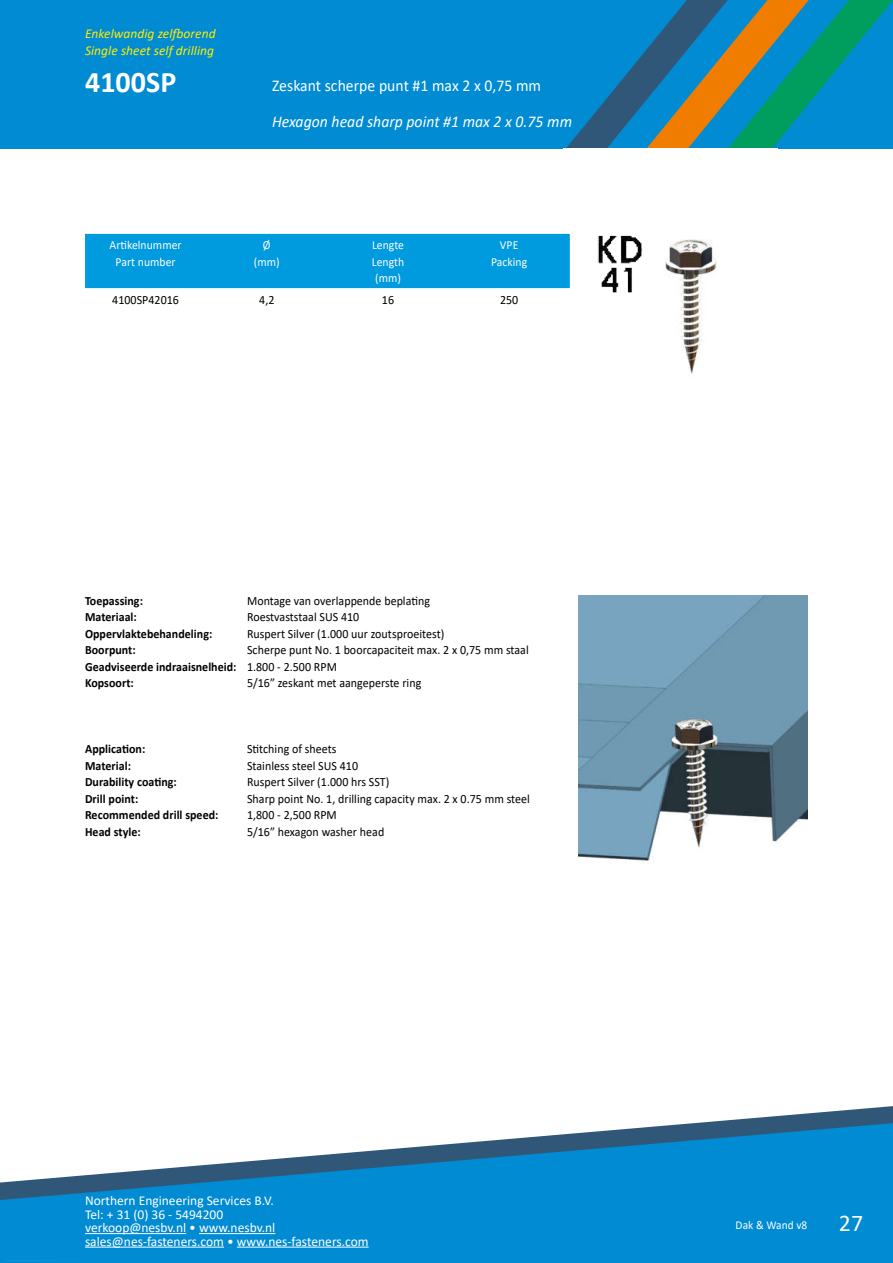
<style>
.page{position:relative;width:893px;height:1263px;background:#fff}
.page>*{position:absolute;margin:0;border:0;box-sizing:border-box;transform-origin:0 0}
.t1{font:700 30px "Calibri";letter-spacing:.005em;color:#fff}
.t2{font:24px "Calibri";color:#fff}
.t3{font:italic 16.5px "Calibri";letter-spacing:.005em;color:#fff;scale:.95 1}
.t4{font:16.5px "Calibri";letter-spacing:.005em;color:#fff;scale:.95 1}
.t5{font:13.5px/13.5px "Calibri";color:#fff}
.t6{font:italic 13.5px/17px "Calibri";letter-spacing:.005em;color:#fe0}
.t7{font:12.6px/16.5px "Calibri";letter-spacing:.005em;color:#000;scale:.95 1}
.t8{font:700 12.6px "Calibri";letter-spacing:.005em;color:#000;scale:.95 1}
.t9{font:12.3px/16.5px "Calibri";letter-spacing:.005em;color:#fff;text-align:center;scale:.95 1}
.t10{font:12px "Calibri";letter-spacing:.005em;color:#fff;scale:.95 1}
.s1{font-weight:700}
</style>
<div class="page">
<div style="left:0;top:0;width:893px;height:149px;background:#008bd2"></div>
<svg style="left:0;top:1106px;width:893px;height:94px"></svg>
<svg style="left:2px;top:1123px;width:891px;height:77px"></svg>
<svg style="left:565px;top:0;width:328px;height:149px"></svg>
<div style="left:0;top:1200px;width:893px;height:63px;background:#008bd2"></div>
<hr style="left:85px;top:1233px;width:101px;height:1px;background:#fff">
<hr style="left:199px;top:1233px;width:76px;height:1px;background:#fff">
<hr style="left:85px;top:1247px;width:139px;height:1px;background:#fff">
<hr style="left:237px;top:1247px;width:132px;height:1px;background:#fff">
<img style="left:578px;top:595px;width:230px;height:267px">
<img style="left:665px;top:239px;width:52px;height:135px">
<div style="left:85px;top:234px;width:485px;height:54px;background:#009ade"></div>
<img style="left:597px;top:235px;width:46px;height:58px">
<p class="t6" style="left:85px;top:24px;width:132px">Enkelwandig zelfborend<br>Single sheet self drilling</p>
<h1 class="t1" style="left:85px;top:61px;width:93px">4100SP</h1>
<h3 class="t4" style="left:272px;top:75px;width:285px">Zeskant scherpe punt #1 max 2 x 0,75 mm</h3>
<h3 class="t3" style="left:272px;top:111px;width:317px">Hexagon head sharp point #1 max 2 x 0.75 mm</h3>
<p class="t9" style="left:110px;top:236px;width:77px">Artikelnummer<br>Part number</p>
<p class="t9" style="left:254px;top:237px;width:29px">Ø (mm)</p>
<p class="t9" style="left:372px;top:236px;width:36px;text-align:justify">Lengte Length (mm)</p>
<p class="t9" style="left:491px;top:237px;width:40px">VPE<br>Packing</p>
<p class="t7" style="left:112px;top:292px;width:72px">4100SP42016</p>
<p class="t7" style="left:259px;top:291px;width:17px">4,2</p>
<p class="t7" style="left:382px;top:292px;width:14px">16</p>
<p class="t7" style="left:500px;top:292px;width:21px">250</p>
<p class="t8" style="left:85px;top:592px;width:62px">Toepassing:</p>
<p class="t7" style="left:247px;top:592px;width:194px">Montage van overlappende beplating</p>
<p class="t8" style="left:85px;top:608px;width:56px">Materiaal:</p>
<p class="t7" style="left:247px;top:608px;width:120px">Roestvaststaal SUS 410</p>
<p class="t8" style="left:85px;top:625px;width:135px">Oppervlaktebehandeling:</p>
<p class="t7" style="left:247px;top:625px;width:209px">Ruspert Silver (1.000 uur zoutsproeitest)</p>
<p class="t8" style="left:85px;top:641px;width:55px">Boorpunt:</p>
<p class="t7" style="left:85px;top:641px;width:469px;text-indent:162px">Scherpe punt No. 1 boorcapaciteit max. 2 x 0,75 mm staal<br><span class="s1">Geadviseerde indraaisnelheid:</span> 1.800 - 2.500 RPM<br><span class="s1">Kopsoort:</span></p>
<p class="t7" style="left:247px;top:675px;width:185px">5/16” zeskant met aangeperste ring</p>
<p class="t8" style="left:85px;top:740px;width:65px">Application:</p>
<p class="t7" style="left:247px;top:741px;width:96px">Stitching of sheets</p>
<p class="t8" style="left:85px;top:757px;width:50px">Material:</p>
<p class="t7" style="left:247px;top:757px;width:118px">Stainless steel SUS 410</p>
<p class="t8" style="left:85px;top:773px;width:98px">Durability coating:</p>
<p class="t7" style="left:247px;top:774px;width:151px">Ruspert Silver (1.000 hrs SST)</p>
<p class="t8" style="left:85px;top:790px;width:58px">Drill point:</p>
<p class="t7" style="left:247px;top:790px;width:299px">Sharp point No. 1, drilling capacity max. 2 x 0.75 mm steel</p>
<p class="t8" style="left:85px;top:806px;width:142px">Recommended drill speed:</p>
<p class="t7" style="left:247px;top:807px;width:96px">1,800 - 2,500 RPM</p>
<p class="t8" style="left:85px;top:823px;width:60px">Head style:</p>
<p class="t7" style="left:247px;top:823px;width:146px">5/16” hexagon washer head</p>
<p class="t5" style="left:85px;top:1194px;width:285px">Northern Engineering Services B.V.<br>Tel: + 31 (0) 36 - 5494200<br>verkoop@nesbv.nl • www.nesbv.nl sales@nes-fasteners.com • www.nes-fasteners.com</p>
<p class="t10" style="left:736px;top:1218px;width:77px">Dak &amp; Wand v8</p>
<h2 class="t2" style="left:839px;top:1213px;width:26px">27</h2>
</div>
